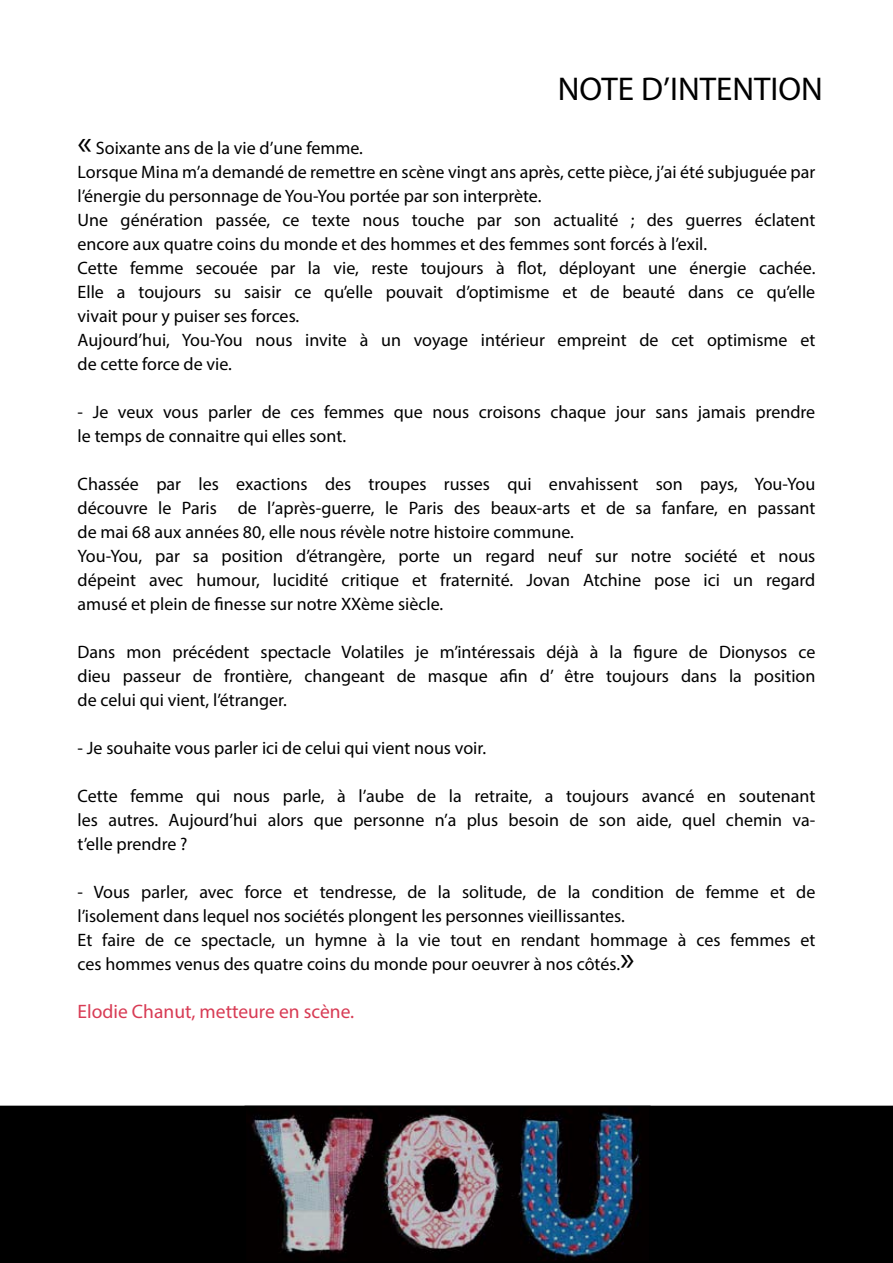
<style>
.page{position:relative;width:893px;height:1263px;background:#fff}
.page>*{position:absolute;margin:0;border:0;box-sizing:border-box;transform-origin:0 0}
.t1{font:33px "Myriad Pro";color:#000}
.t2{font:19.5px "Myriad Pro";color:#d83b54}
.t3{font:18px/24px "Myriad Pro";color:#000}
.s1{font-size:34.5px}
</style>
<div class="page">
<div style="left:1px;top:1106px;width:891px;height:156px;background:#000"></div>
<div style="left:0;top:1106px;width:893px;height:157px;border:2px solid #000"></div>
<img style="left:251px;top:1110px;width:390px;height:150px">
<div style="left:244px;top:1106px;width:407px;height:157px;border:2px solid #000"></div>
<h1 class="t1" style="left:558px;top:69px;width:267px">NOTE D’INTENTION</h1>
<p class="t3" style="left:78px;top:135px;width:739px"><span class="s1">«</span> Soixante ans de la vie d’une femme.<br>Lorsque Mina m’a demandé de remettre en scène vingt ans après, cette pièce, j’ai été subjuguée par l’énergie du personnage de You-You portée par son interprète.<br>Une génération passée, ce texte nous touche par son actualité ; des guerres éclatent encore aux quatre coins du monde et des hommes et des femmes sont forcés à l’exil.<br>Cette femme secouée par la vie, reste toujours à flot, déployant une énergie cachée.<br>Elle a toujours su saisir ce qu’elle pouvait d’optimisme et de beauté dans ce qu’elle vivait pour y puiser ses forces.<br>Aujourd’hui, You-You nous invite à un voyage intérieur empreint de cet optimisme et de cette force de vie.</p>
<p class="t3" style="left:78px;top:399px;width:739px">- Je veux vous parler de ces femmes que nous croisons chaque jour sans jamais prendre le temps de connaitre qui elles sont.</p>
<p class="t3" style="left:78px;top:471px;width:739px">Chassée par les exactions des troupes russes qui envahissent son pays, You-You découvre le Paris de l’après-guerre, le Paris des beaux-arts et de sa fanfare, en passant de mai 68 aux années 80, elle nous révèle notre histoire commune.<br>You-You, par sa position d’étrangère, porte un regard neuf sur notre société et nous dépeint avec humour, lucidité critique et fraternité. Jovan Atchine pose ici un regard amusé et plein de finesse sur notre XXème siècle.</p>
<p class="t3" style="left:78px;top:639px;width:739px;text-align:justify">Dans mon précédent spectacle Volatiles je m’intéressais déjà à la figure de Dionysos ce dieu passeur de frontière, changeant de masque afin d’ être toujours dans la position de celui qui vient, l’étranger.</p>
<p class="t3" style="left:78px;top:735px;width:410px">- Je souhaite vous parler ici de celui qui vient nous voir.</p>
<p class="t3" style="left:78px;top:783px;width:739px;text-align:justify">Cette femme qui nous parle, à l’aube de la retraite, a toujours avancé en soutenant les autres. Aujourd’hui alors que personne n’a plus besoin de son aide, quel chemin va&shy;t’elle prendre ?</p>
<p class="t3" style="left:78px;top:879px;width:739px">- Vous parler, avec force et tendresse, de la solitude, de la condition de femme et de l’isolement dans lequel nos sociétés plongent les personnes vieillissantes.<br>Et faire de ce spectacle, un hymne à la vie tout en rendant hommage à ces femmes et ces hommes venus des quatre coins du monde pour oeuvrer à nos côtés.<span class="s1">»</span></p>
<p class="t2" style="left:78px;top:999px;width:278px">Elodie Chanut, metteure en scène.</p>
</div>
